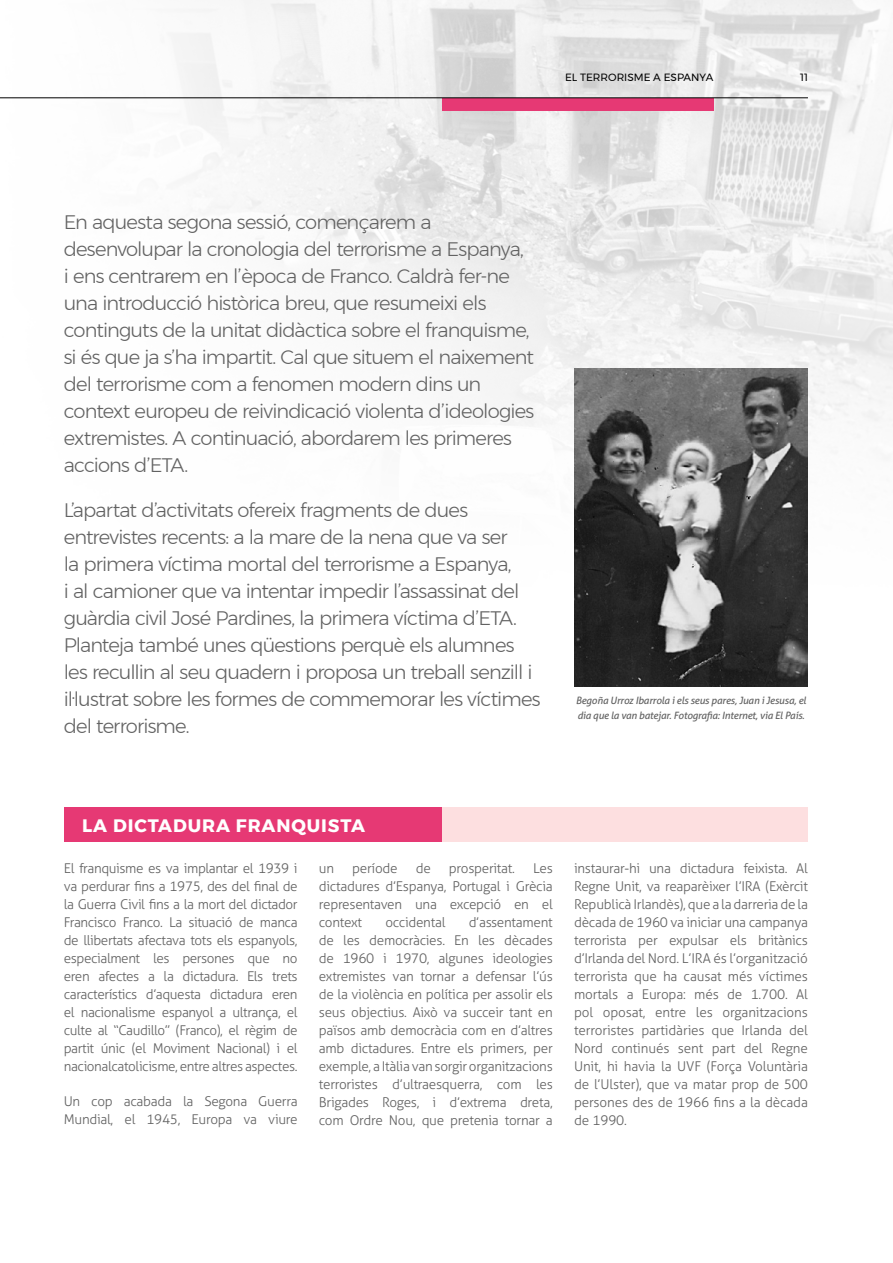
<style>
.page{position:relative;width:893px;height:1263px;background:#fff}
.page>*{position:absolute;margin:0;border:0;box-sizing:border-box;transform-origin:0 0}
.t1{font:300 19.5px/27px "Montserrat";letter-spacing:-.045em;color:#626262}
.t2{font:700 18px "Montserrat";letter-spacing:.05em;color:#fff}
.credit_text{font:300 13.5px/18px "Aller";letter-spacing:-.02em;color:#626262;text-align:justify}
.t3{font:10.5px "Montserrat";color:#000}
.credit_text-2{font:italic 10.05px/14.1px "Aller";letter-spacing:-.02em;color:#626262}
</style>
<div class="page">
<img style="left:0;top:0;width:893px;height:427px">
<div style="left:442px;top:98px;width:271px;height:13px;background:#e63974"></div>
<hr style="left:0;top:97px;width:808px;height:1px;background:#000">
<div style="left:64px;top:808px;width:378px;height:34px;background:#e63974"></div>
<div style="left:442px;top:808px;width:366px;height:34px;background:#fddfe0"></div>
<img style="left:574px;top:368px;width:234px;height:318px">
<p class="t3" style="left:565px;top:70px;width:150px">EL TERRORISME A ESPANYA</p>
<p class="t3" style="left:800px;top:69px;width:9px">11</p>
<p class="t1" style="left:64px;top:208px;width:472px">En aquesta segona sessió, començarem a desenvolupar la cronologia del terrorisme a Espanya,<br>i ens centrarem en l’època de Franco. Caldrà fer-ne una introducció històrica breu, que resumeixi els continguts de la unitat didàctica sobre el franquisme, si és que ja s’ha impartit. Cal que situem el naixement del terrorisme com a fenomen modern dins un context europeu de reivindicació violenta d’ideologies extremistes. A continuació, abordarem les primeres accions d’ETA.</p>
<p class="t1" style="left:64px;top:496px;width:478px">L’apartat d’activitats ofereix fragments de dues entrevistes recents: a la mare de la nena que va ser<br>la primera víctima mortal del terrorisme a Espanya,<br>i al camioner que va intentar impedir l’assassinat del guàrdia civil José Pardines, la primera víctima d’ETA.<br>Planteja també unes qüestions perquè els alumnes les recullin al seu quadern i proposa un treball senzill i il·lustrat sobre les formes de commemorar les víctimes del terrorisme.</p>
<p class="credit_text-2" style="left:576px;top:694px;width:232px">Begoña Urroz Ibarrola i els seus pares, Juan i Jesusa, el dia que la van batejar. Fotografia: Internet, via El País.</p>
<p class="t2" style="left:82px;top:811px;width:284px">LA DICTADURA FRANQUISTA</p>
<p class="credit_text" style="left:64px;top:859px;width:235px">El franquisme es va implantar el 1939 i va perdurar fins a 1975, des del final de la Guerra Civil fins a la mort del dictador Francisco Franco. La situació de manca de llibertats afectava tots els espanyols, especialment les persones que no eren afectes a la dictadura. Els trets característics d’aquesta dictadura eren el nacionalisme espanyol a ultrança, el culte al “Caudillo” (Franco), el règim de partit únic (el Moviment Nacional) i el nacionalcatolicisme, entre altres aspectes.</p>
<p class="credit_text" style="left:64px;top:1092px;width:235px">Un cop acabada la Segona Guerra<br>Mundial, el 1945, Europa va viure</p>
<p class="credit_text" style="left:319px;top:859px;width:17px">un</p>
<p class="credit_text" style="left:352px;top:859px;width:47px">període</p>
<p class="credit_text" style="left:416px;top:859px;width:17px">de</p>
<p class="credit_text" style="left:449px;top:859px;width:68px">prosperitat.</p>
<p class="credit_text" style="left:319px;top:859px;width:235px;text-indent:214px">Les dictadures d’Espanya, Portugal i Grècia representaven una excepció en el context</p>
<p class="credit_text" style="left:319px;top:913px;width:235px;text-indent:150px">d’assentament de les democràcies. En les dècades de 1960 i 1970, algunes ideologies extremistes van tornar a defensar l’ús de la violència en política per assolir els seus objectius. Això va succeir tant en països amb democràcia com en d’altres amb dictadures. Entre els primers, per exemple, a Itàlia van sorgir organitzacions terroristes d’ultraesquerra, com les Brigades Roges, i d’extrema dreta, com Ordre Nou, que pretenia tornar a</p>
<p class="credit_text" style="left:385px;top:913px;width:62px">occidental</p>
<p class="credit_text" style="left:574px;top:859px;width:235px">instaurar-hi una dictadura feixista. Al Regne Unit, va reaparèixer l’IRA (Exèrcit Republicà Irlandès), que a la darreria de la dècada de 1960 va iniciar una campanya terrorista per expulsar els britànics d’Irlanda del Nord. L’IRA és l’organització terrorista que ha causat més víctimes mortals a Europa: més de 1.700. Al pol oposat, entre les organitzacions terroristes partidàries que Irlanda del Nord continués sent part del Regne Unit, hi havia la UVF (Força Voluntària de l’Ulster), que va matar prop de 500 persones des de 1966 fins a la dècada de 1990.</p>
</div>
